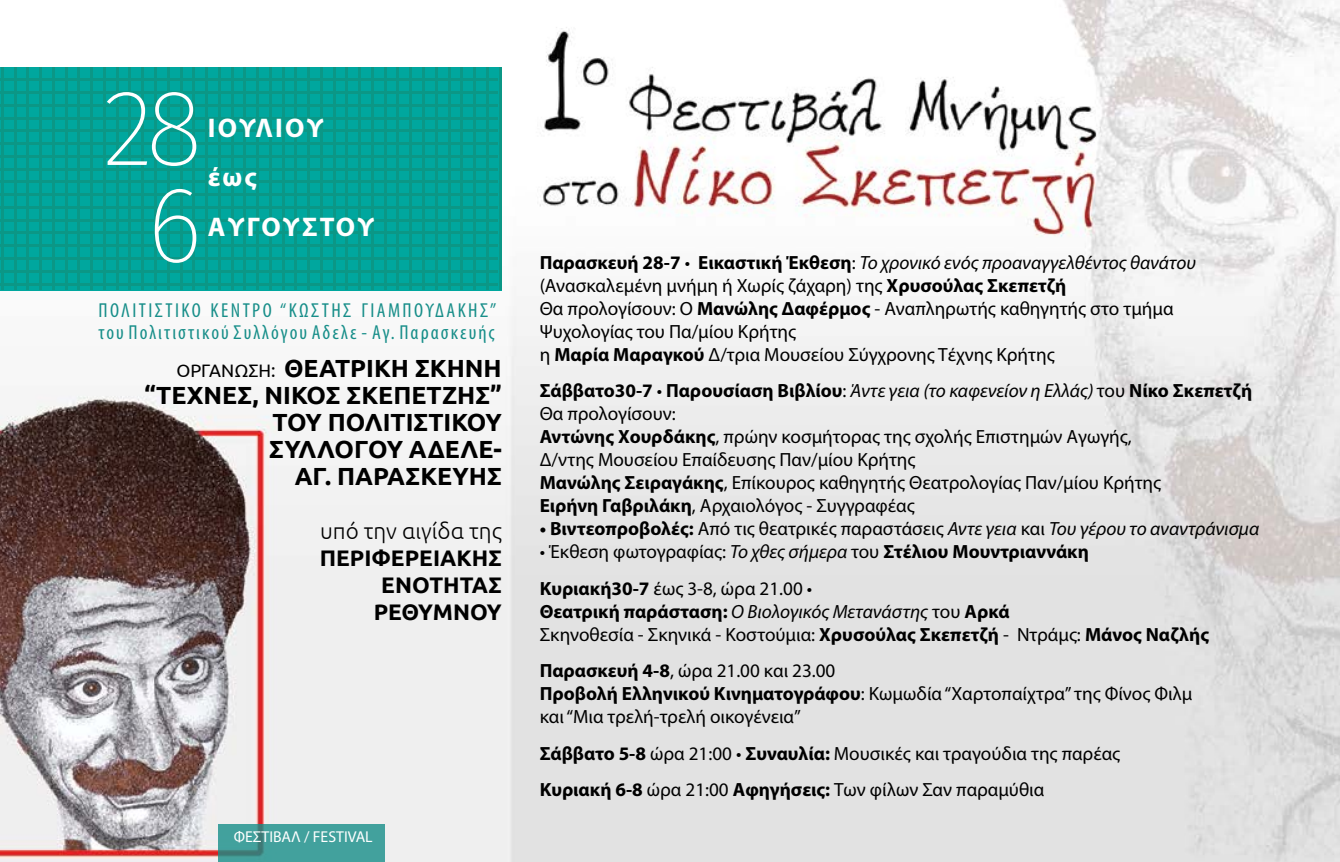
<style>
.page{position:relative;width:1340px;height:862px;background:#fff}
.page>*{position:absolute;margin:0;border:0;box-sizing:border-box;transform-origin:0 0}
.t1{font:200 108px/96.8px "Fira Sans";color:#fff;text-align:center}
.t2{font:700 27px/49.5px "Myriad Pro";letter-spacing:.08em;color:#fff}
.t3{font:700 24.75px/27px "Ubuntu";color:#000;text-align:right}
.t4{font:700 22.5px/27px "Ubuntu";color:#000;text-align:right}
.t5{font:300 22.5px "Ubuntu";color:#000}
.t6{font:condensed 20.25px/22.5px "Myriad Pro";letter-spacing:.1em;color:#178e89;text-align:right}
.t7{font:condensed 20.25px "Myriad Pro";letter-spacing:.12em;color:#178e89}
.t8{font:19.12px/22.9px "Myriad Pro";color:#000}
.t9{font:700 19.12px/22.9px "Myriad Pro";color:#000}
.t10{font:italic 19.12px "Myriad Pro";color:#000}
.t11{font:15.75px "Myriad Pro";color:#fff}
.s1{font-weight:400;font-size:18px}
.s2{font-weight:700}
.s3{font-style:italic}
.s4{font-weight:700;font-style:normal}
.s5{font-style:normal}
.s6{font-weight:400;font-style:italic}
.s7{font-weight:400}
</style>
<div class="page">
<img style="left:0;top:0;width:1339px;height:861px">
<svg style="left:0;top:67px;width:502px;height:224px;background:#01a49a"></svg>
<hr style="left:1px;top:68px;width:2px;height:222px;background:#0b9786">
<hr style="left:14px;top:68px;width:2px;height:222px;background:#0b9786">
<hr style="left:27px;top:68px;width:2px;height:222px;background:#0b9786">
<hr style="left:39px;top:68px;width:3px;height:222px;background:#0b9786">
<hr style="left:52px;top:68px;width:2px;height:222px;background:#0b9786">
<hr style="left:65px;top:68px;width:2px;height:222px;background:#0b9786">
<hr style="left:78px;top:68px;width:2px;height:222px;background:#0b9786">
<hr style="left:91px;top:68px;width:2px;height:222px;background:#0b9786">
<hr style="left:103px;top:68px;width:3px;height:222px;background:#0b9786">
<hr style="left:116px;top:68px;width:2px;height:222px;background:#0b9786">
<hr style="left:129px;top:68px;width:2px;height:222px;background:#0b9786">
<hr style="left:142px;top:68px;width:2px;height:222px;background:#0b9786">
<hr style="left:154px;top:68px;width:3px;height:222px;background:#0b9786">
<hr style="left:167px;top:68px;width:2px;height:222px;background:#0b9786">
<hr style="left:180px;top:68px;width:2px;height:222px;background:#0b9786">
<hr style="left:193px;top:68px;width:2px;height:222px;background:#0b9786">
<hr style="left:205px;top:68px;width:3px;height:222px;background:#0b9786">
<hr style="left:218px;top:68px;width:2px;height:222px;background:#0b9786">
<hr style="left:231px;top:68px;width:2px;height:222px;background:#0b9786">
<hr style="left:244px;top:68px;width:2px;height:222px;background:#0b9786">
<hr style="left:256px;top:68px;width:3px;height:222px;background:#0b9786">
<hr style="left:269px;top:68px;width:2px;height:222px;background:#0b9786">
<hr style="left:282px;top:68px;width:2px;height:222px;background:#0b9786">
<hr style="left:295px;top:68px;width:2px;height:222px;background:#0b9786">
<hr style="left:307px;top:68px;width:3px;height:222px;background:#0b9786">
<hr style="left:320px;top:68px;width:2px;height:222px;background:#0b9786">
<hr style="left:333px;top:68px;width:2px;height:222px;background:#0b9786">
<hr style="left:346px;top:68px;width:2px;height:222px;background:#0b9786">
<hr style="left:358px;top:68px;width:3px;height:222px;background:#0b9786">
<hr style="left:371px;top:68px;width:2px;height:222px;background:#0b9786">
<hr style="left:384px;top:68px;width:2px;height:222px;background:#0b9786">
<hr style="left:397px;top:68px;width:2px;height:222px;background:#0b9786">
<hr style="left:409px;top:68px;width:3px;height:222px;background:#0b9786">
<hr style="left:422px;top:68px;width:2px;height:222px;background:#0b9786">
<hr style="left:435px;top:68px;width:2px;height:222px;background:#0b9786">
<hr style="left:448px;top:68px;width:2px;height:222px;background:#0b9786">
<hr style="left:460px;top:68px;width:3px;height:222px;background:#0b9786">
<hr style="left:473px;top:68px;width:2px;height:222px;background:#0b9786">
<hr style="left:486px;top:68px;width:2px;height:222px;background:#0b9786">
<hr style="left:499px;top:68px;width:2px;height:222px;background:#0b9786">
<hr style="left:0;top:79px;width:497px;height:2px;background:#0b9786">
<hr style="left:0;top:91px;width:497px;height:3px;background:#0b9786">
<hr style="left:0;top:104px;width:497px;height:2px;background:#0b9786">
<hr style="left:0;top:117px;width:497px;height:2px;background:#0b9786">
<hr style="left:0;top:130px;width:497px;height:2px;background:#0b9786">
<hr style="left:0;top:142px;width:497px;height:3px;background:#0b9786">
<hr style="left:0;top:155px;width:497px;height:2px;background:#0b9786">
<hr style="left:0;top:168px;width:497px;height:2px;background:#0b9786">
<hr style="left:0;top:181px;width:497px;height:2px;background:#0b9786">
<hr style="left:0;top:193px;width:497px;height:3px;background:#0b9786">
<hr style="left:0;top:206px;width:497px;height:2px;background:#0b9786">
<hr style="left:0;top:219px;width:497px;height:2px;background:#0b9786">
<hr style="left:0;top:232px;width:497px;height:2px;background:#0b9786">
<hr style="left:0;top:244px;width:497px;height:3px;background:#0b9786">
<hr style="left:0;top:257px;width:497px;height:2px;background:#0b9786">
<hr style="left:0;top:270px;width:497px;height:2px;background:#0b9786">
<hr style="left:0;top:283px;width:497px;height:2px;background:#0b9786">
<svg style="left:218px;top:824px;width:166px;height:37px;background:#419e9a"></svg>
<h1 class="t1" style="left:103px;top:79px;width:102px">28<br>6</h1>
<p class="t7" style="left:99px;top:297px;width:134px">Πολ ιτιστικό Κέντρο</p>
<p class="t6" style="left:280px;top:298px;width:42px">“Κωστής</p>
<p class="t6" style="left:361px;top:298px;width:28px">Γιαμπο</p>
<p class="t6" style="left:425px;top:298px;width:21px">υδάκης</p>
<h2 class="t2" style="left:208px;top:102px;width:168px">ΙΟΥΛΙΟΥ έως<br>ΑΥΓΟΥΣΤΟΥ</h2>
<p class="t6" style="left:98px;top:298px;width:399px">”<br>του Πολιτιστικού Συλλόγου Αδελε - Αγ. Παρασκευής</p>
<p class="t3" style="left:144px;top:354px;width:359px"><span class="s1">ΟΡΓΑΝΩΣΗ:</span> ΘΕΑΤΡΙΚΗ ΣΚΗΝΗ “ΤΕΧΝΕΣ, ΝΙΚΟΣ ΣΚΕΠΕΤΖΗΣ”<br>ΤΟΥ ΠΟΛΙΤΙΣΤΙΚΟΥ<br>ΣΥΛΛΟΓΟΥ ΑΔΕΛΕ-<br>ΑΓ. ΠΑΡΑΣΚΕΥΗΣ</p>
<p class="t5" style="left:320px;top:517px;width:183px">υπό την αιγίδα της</p>
<p class="t4" style="left:320px;top:544px;width:184px">ΠΕΡΙΦΕΡΕΙΑΚΗΣ<br>ΕΝΟΤΗΤΑΣ<br>ΡΕΘΥΜΝΟΥ</p>
<p class="t11" style="left:234px;top:826px;width:9px">ΦΕΣΤΙ</p>
<p class="t11" style="left:273px;top:826px;width:100px">ΒΑΛ / FESTIVAL</p>
<p class="t8" style="left:539px;top:251px;width:658px"><span class="s2">Παρασκευή 28-7</span> • <span class="s2">Eικαστική Έκθεση</span>: <span class="s3">Το χρονικό ενός προαναγγελθέντος θανάτου </span>(Ανασκαλεμένη μνήμη ή Χωρίς ζάχαρη) της <span class="s2">Χρυσούλας Σκεπετζή<br></span>Θα προλογίσουν: Ο <span class="s2">Μανώλης Δαφέρμος</span> - Αναπληρωτής καθηγητής στο τμήμα Ψυχολογίας του Πα/μίου Κρήτης<br>η <span class="s2">Μαρία Μαραγκού</span> Δ/τρια Μουσείου Σύγχρονης Τέχνης Κρήτης</p>
<p class="t8" style="left:539px;top:379px;width:714px"><span class="s2">Σάββατο30-7</span> • <span class="s2">Παρουσίαση Βιβλίου</span>: <span class="s3">Άντε γεια (το καφενείον η Ελλάς)</span> του <span class="s2">Νίκο Σκεπετζή </span>Θα προλογίσουν:<br><span class="s2">Αντώνης Χουρδάκης</span>, πρώην κοσμήτορας της σχολής Επιστημών Αγωγής,<br>Δ/ντης Μουσείου Επαίδευσης Παν/μίου Κρήτης<br><span class="s2">Μανώλης Σειραγάκης</span>, Επίκουρος καθηγητής Θεατρολογίας Παν/μίου Κρήτης<br><span class="s2">Ειρήνη Γαβριλάκη</span>, Αρχαιολόγος - Συγγραφέας</p>
<p class="t10" style="left:539px;top:516px;width:721px"><span class="s4">• Βιντεοπροβολές:</span> <span class="s5">Από τις θεατρικές παραστάσεις</span> Αντε γεια <span class="s5">και</span> Του γέρου το αναντράνισμα</p>
<p class="t8" style="left:539px;top:533px;width:551px;line-height:36.4px">• Έκθεση φωτογραφίας: <span class="s3">Το χθες σήμερα</span> του <span class="s2">Στέλιου Μουντριαννάκη<br>Κυριακή30-7</span> έως 3-8, ώρα 21.00 •</p>
<p class="t9" style="left:539px;top:599px;width:671px">Θεατρική παράσταση: <span class="s6">Ο Βιολογικός Μετανάστης</span> <span class="s7">του</span> Αρκά<br><span class="s7">Σκηνοθεσία - Σκηνικά - Κοστούμια:</span> Χρυσούλας Σκεπετζή <span class="s7">- Ντράμς:</span> Μάνος Ναζλής</p>
<p class="t8" style="left:539px;top:658px;width:654px"><span class="s2">Παρασκευή 4-8</span>, ώρα 21.00 και 23.00<br><span class="s2">Προβολή Ελληνικού Κινηματογράφου</span>: Κωμωδία “Χαρτοπαίχτρα” της Φίνος Φιλμ και “Μια τρελή-τρελή οικογένεια”</p>
<p class="t8" style="left:539px;top:734px;width:582px;line-height:36.4px"><span class="s2">Σάββατο 5-8</span> ώρα 21:00 • <span class="s2">Συναυλία:</span> Μουσικές και τραγούδια της παρέας<br><span class="s2">Κυριακή 6-8</span> ώρα 21:00 <span class="s2">Αφηγήσεις:</span> Των φίλων Σαν παραμύθια</p>
</div>
